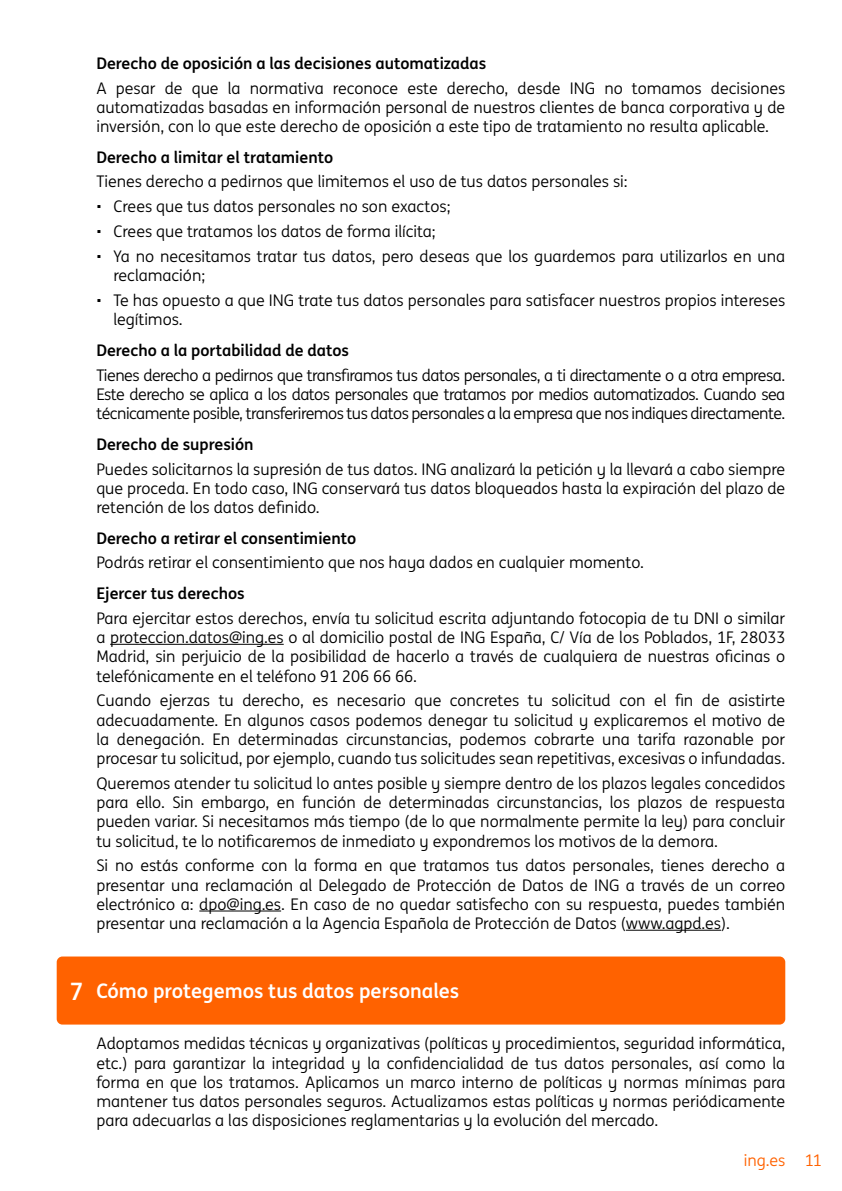
<style>
.page{position:relative;width:842px;height:1191px;background:#fff}
.page>*{position:absolute;margin:0;border:0;box-sizing:border-box;transform-origin:0 0}
.t1{font:700 20px "ING Me";color:#fff}
.t2{font:16px/19.2px "ING Me";color:#000;text-align:justify}
.t3{font:700 16px "ING Me";color:#000}
.t4{font:16px "ING Me";color:#ff6200}
.s1{font-size:24px}
</style>
<div class="page">
<hr style="left:110px;top:644px;width:174px;height:1px;background:#000">
<hr style="left:199px;top:910px;width:82px;height:1px;background:#000">
<hr style="left:626px;top:929px;width:95px;height:1px;background:#000">
<div style="left:57px;top:956px;width:728px;height:68px;background:#ff6200;border-radius:6px"></div>
<p class="t3" style="left:96px;top:50px;width:391px">Derecho de oposición a las decisiones automatizadas</p>
<p class="t2" style="left:96px;top:78px;width:690px">A pesar de que la normativa reconoce este derecho, desde ING no tomamos decisiones automatizadas basadas en información personal de nuestros clientes de banca corporativa y de inversión, con lo que este derecho de oposición a este tipo de tratamiento no resulta aplicable.</p>
<p class="t3" style="left:96px;top:144px;width:238px">Derecho a limitar el tratamiento</p>
<p class="t2" style="left:96px;top:171px;width:533px">Tienes derecho a pedirnos que limitemos el uso de tus datos personales si:</p>
<p class="t2" style="left:96px;top:196px;width:356px">• Crees que tus datos personales no son exactos;</p>
<p class="t2" style="left:96px;top:221px;width:341px">• Crees que tratamos los datos de forma ilícita;</p>
<p class="t2" style="left:113px;top:246px;width:673px;text-indent:-17px">• Ya no necesitamos tratar tus datos, pero deseas que los guardemos para utilizarlos en una reclamación;</p>
<p class="t2" style="left:113px;top:290px;width:673px;text-indent:-17px">• Te has opuesto a que ING trate tus datos personales para satisfacer nuestros propios intereses legítimos.</p>
<p class="t3" style="left:96px;top:337px;width:254px">Derecho a la portabilidad de datos</p>
<p class="t2" style="left:96px;top:365px;width:690px">Tienes derecho a pedirnos que transfiramos tus datos personales, a ti directamente o a otra empresa.<br>Este derecho se aplica a los datos personales que tratamos por medios automatizados. Cuando sea técnicamente posible, transferiremos tus datos personales a la empresa que nos indiques directamente.</p>
<p class="t3" style="left:96px;top:431px;width:159px">Derecho de supresión</p>
<p class="t2" style="left:96px;top:458px;width:690px">Puedes solicitarnos la supresión de tus datos. ING analizará la petición y la llevará a cabo siempre que proceda. En todo caso, ING conservará tus datos bloqueados hasta la expiración del plazo de retención de los datos definido.</p>
<p class="t3" style="left:96px;top:525px;width:261px">Derecho a retirar el consentimiento</p>
<p class="t2" style="left:96px;top:552px;width:549px">Podrás retirar el consentimiento que nos haya dados en cualquier momento.</p>
<p class="t3" style="left:96px;top:580px;width:150px">Ejercer tus derechos</p>
<p class="t2" style="left:96px;top:608px;width:690px">Para ejercitar estos derechos, envía tu solicitud escrita adjuntando fotocopia de tu DNI o similar a proteccion.datos@ing.es o al domicilio postal de ING España, C/ Vía de los Poblados, 1F, 28033<br>Madrid, sin perjuicio de la posibilidad de hacerlo a través de cualquiera de nuestras oficinas o telefónicamente en el teléfono 91 206 66 66.</p>
<p class="t2" style="left:96px;top:690px;width:690px">Cuando ejerzas tu derecho, es necesario que concretes tu solicitud con el fin de asistirte adecuadamente. En algunos casos podemos denegar tu solicitud y explicaremos el motivo de la denegación. En determinadas circunstancias, podemos cobrarte una tarifa razonable por procesar tu solicitud, por ejemplo, cuando tus solicitudes sean repetitivas, excesivas o infundadas.</p>
<p class="t2" style="left:96px;top:773px;width:690px">Queremos atender tu solicitud lo antes posible y siempre dentro de los plazos legales concedidos para ello. Sin embargo, en función de determinadas circunstancias, los plazos de respuesta pueden variar. Si necesitamos más tiempo (de lo que normalmente permite la ley) para concluir tu solicitud, te lo notificaremos de inmediato y expondremos los motivos de la demora.</p>
<p class="t2" style="left:96px;top:855px;width:690px">Si no estás conforme con la forma en que tratamos tus datos personales, tienes derecho a presentar una reclamación al Delegado de Protección de Datos de ING a través de un correo electrónico a: dpo@ing.es. En caso de no quedar satisfecho con su respuesta, puedes también presentar una reclamación a la Agencia Española de Protección de Datos (www.agpd.es).</p>
<p class="t1" style="left:70px;top:974px;width:391px"><span class="s1">7</span> Cómo protegemos tus datos personales</p>
<p class="t2" style="left:96px;top:1033px;width:690px">Adoptamos medidas técnicas y organizativas (políticas y procedimientos, seguridad informática, etc.) para garantizar la integridad y la confidencialidad de tus datos personales, así como la forma en que los tratamos. Aplicamos un marco interno de políticas y normas mínimas para mantener tus datos personales seguros. Actualizamos estas políticas y normas periódicamente para adecuarlas a las disposiciones reglamentarias y la evolución del mercado.</p>
<p class="t4" style="left:744px;top:1148px;width:80px">ing.es 11</p>
</div>
